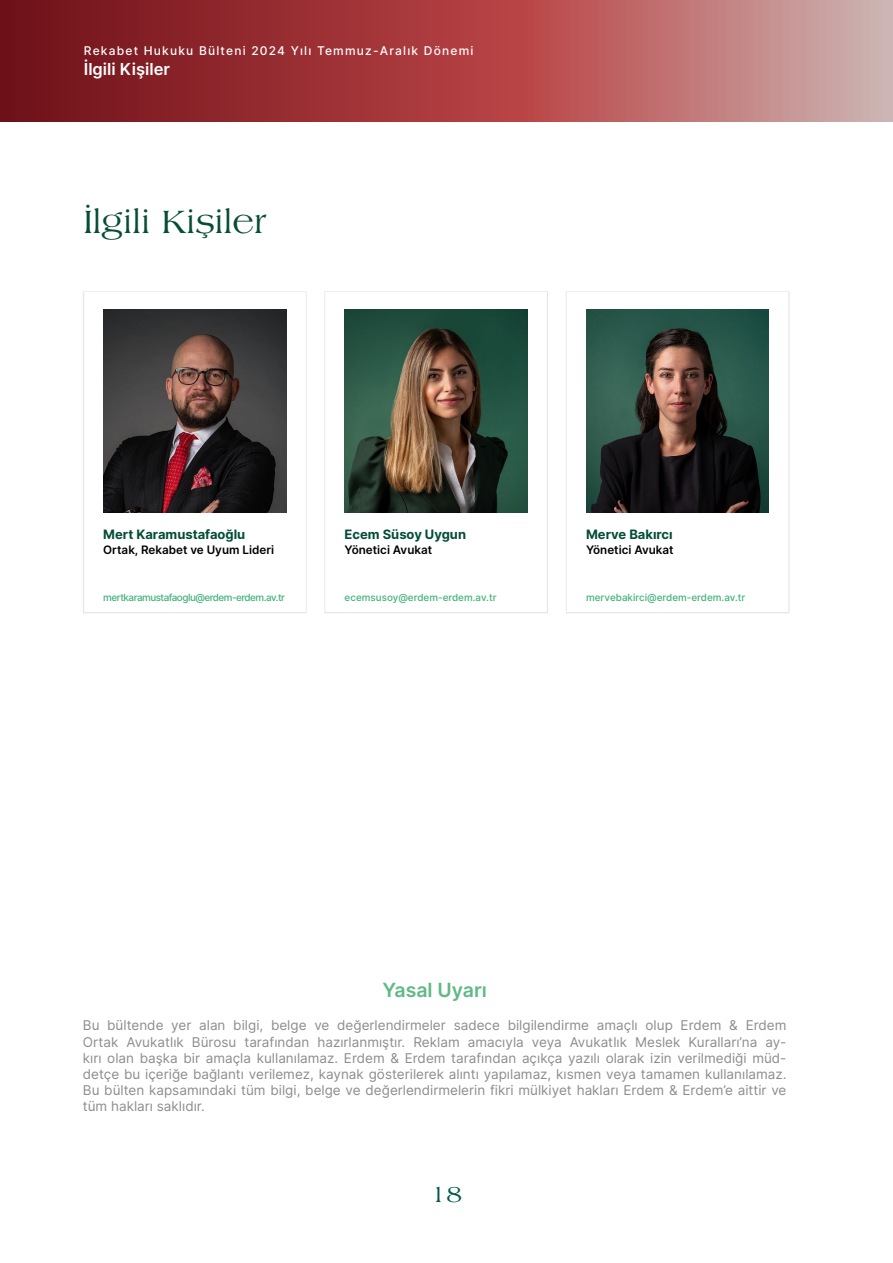
<style>
.page{position:relative;width:893px;height:1263px;background:#fff}
.page>*{position:absolute;margin:0;border:0;box-sizing:border-box;transform-origin:0 0}
.t1{font:34.5px "Americana Std FUHA Regular";color:#064c37}
.t2{font:24px "Americana Std FUHA Regular";color:#025850}
.t3{font:600 19.5px "Inter";color:#60b986}
.t4{font:600 16.5px "Inter";color:#fff}
.t5{font:13.5px/16.2px "Inter";color:#8d8d8d;text-align:justify}
.t6{font:700 12.9px "Inter";color:#034d37}
.t7{font:500 12px "Inter";letter-spacing:.1em;color:#fff}
.t8{font:600 11.7px "Inter";color:#000}
.t9{font:500 9.9px "Inter";color:#42b178}
.t10{font:500 9.9px "Inter";letter-spacing:-.05em;color:#42b178}
</style>
<div class="page">
<svg style="left:0;top:0;width:893px;height:121px;background:#a74d50"></svg>
<svg style="left:324px;top:291px;width:224px;height:322px"></svg>
<img style="left:345px;top:309px;width:182px;height:203px">
<svg style="left:566px;top:291px;width:223px;height:322px"></svg>
<img style="left:586px;top:309px;width:183px;height:203px">
<svg style="left:83px;top:291px;width:224px;height:322px"></svg>
<img style="left:103px;top:309px;width:183px;height:203px">
<p class="t7" style="left:84px;top:42px;width:391px">Rekabet Hukuku Bülteni 2024 Yılı Temmuz-Aralık Dönemi</p>
<p class="t4" style="left:84px;top:57px;width:88px">İlgili Kişiler</p>
<h1 class="t1" style="left:83px;top:198px;width:186px">İlgili Kişiler</h1>
<p class="t6" style="left:103px;top:524px;width:144px">Mert Karamustafaoğlu</p>
<p class="t8" style="left:103px;top:541px;width:172px">Ortak, Rekabet ve Uyum Lideri</p>
<p class="t10" style="left:103px;top:590px;width:183px">mertkaramustafaoglu@erdem-erdem.av.tr</p>
<p class="t6" style="left:345px;top:524px;width:123px">Ecem Süsoy Uygun</p>
<p class="t8" style="left:345px;top:541px;width:89px">Yönetici Avukat</p>
<p class="t9" style="left:345px;top:590px;width:153px">ecemsusoy@erdem-erdem.av.tr</p>
<p class="t6" style="left:586px;top:524px;width:88px">Merve Bakırcı</p>
<p class="t8" style="left:586px;top:541px;width:89px">Yönetici Avukat</p>
<p class="t9" style="left:586px;top:590px;width:161px">mervebakirci@erdem-erdem.av.tr</p>
<h3 class="t3" style="left:383px;top:976px;width:106px">Yasal Uyarı</h3>
<p class="t5" style="left:83px;top:1017px;width:705px">Bu bültende yer alan bilgi, belge ve değerlendirmeler sadece bilgilendirme amaçlı olup Erdem &amp; Erdem Ortak Avukatlık Bürosu tarafından hazırlanmıştır. Reklam amacıyla veya Avukatlık Meslek Kuralları’na ay&shy;kırı olan başka bir amaçla kullanılamaz. Erdem &amp; Erdem tarafından açıkça yazılı olarak izin verilmediği müd&shy;detçe bu içeriğe bağlantı verilemez, kaynak gösterilerek alıntı yapılamaz, kısmen veya tamamen kullanılamaz.<br>Bu bülten kapsamındaki tüm bilgi, belge ve değerlendirmelerin fikri mülkiyet hakları Erdem &amp; Erdem’e aittir ve tüm hakları saklıdır.</p>
<h2 class="t2" style="left:431px;top:1177px;width:33px">18</h2>
</div>
